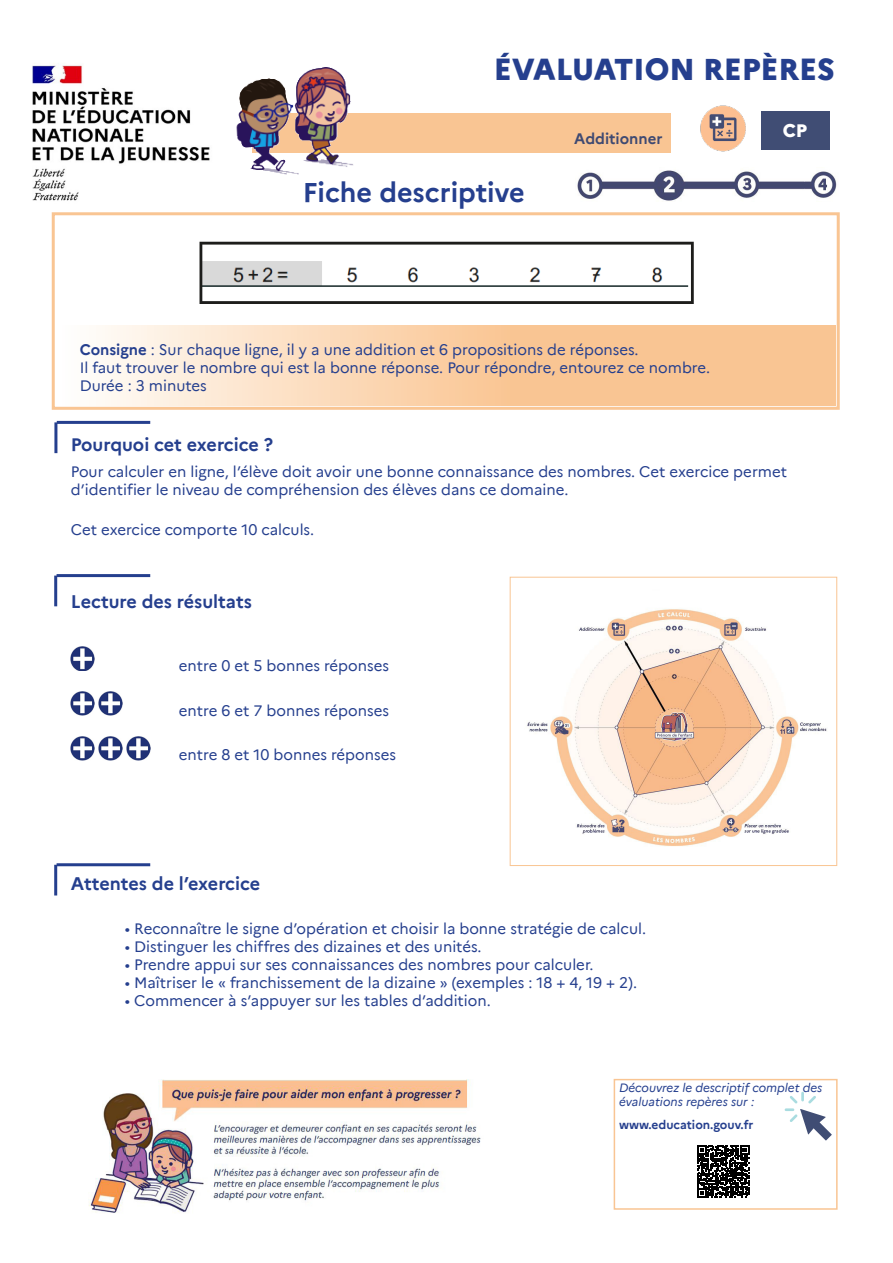
<style>
.page{position:relative;width:893px;height:1263px;background:#fff}
.page>*{position:absolute;margin:0;border:0;box-sizing:border-box;transform-origin:0 0}
.t1{font:800 30px "Marianne";color:#253f8e}
.t2{font:700 27px "Marianne";color:#253f8e}
.t3{font:700 18px "Marianne";color:#253f8e}
.t4{font:800 18px "Marianne";color:#fff}
.t5{font:15px "Marianne";color:#253f8e}
.t6{font:700 15px "Marianne";color:#3f4a72}
.t7{font:italic 12px/14.4px "Marianne";color:#253f8e}
.t8{font:700 12px "Marianne";color:#253f8e}
.s1{font-weight:700}
</style>
<div class="page">
<img style="left:71px;top:647px;width:24px;height:24px">
<img style="left:71px;top:692px;width:24px;height:23px">
<img style="left:99px;top:692px;width:24px;height:23px">
<img style="left:71px;top:736px;width:24px;height:24px">
<img style="left:99px;top:736px;width:24px;height:24px">
<img style="left:127px;top:736px;width:23px;height:24px">
<img style="left:32px;top:65px;width:178px;height:152px">
<div style="left:253px;top:114px;width:418px;height:39px;background:#f9c593"></div>
<div style="left:761px;top:111px;width:69px;height:39px;background:#404d74"></div>
<img style="left:577px;top:170px;width:260px;height:31px">
<img style="left:700px;top:105px;width:46px;height:46px">
<div style="left:52px;top:212px;width:788px;height:198px;border:3px solid #f9c593"></div>
<img style="left:199px;top:241px;width:495px;height:63px">
<svg style="left:102px;top:325px;width:733px;height:80px;background:#fad3ad"></svg>
<img style="left:236px;top:67px;width:139px;height:108px">
<div style="left:614px;top:1079px;width:224px;height:131px;border:2px solid #f9c593"></div>
<img style="left:89px;top:1079px;width:392px;height:134px">
<svg style="left:785px;top:1092px;width:47px;height:48px"></svg>
<img style="left:527px;top:609px;width:300px;height:237px">
<div style="left:510px;top:577px;width:327px;height:289px;border:1px solid #f9c593"></div>
<hr style="left:57px;top:421px;width:93px;height:3px;background:#253f8e">
<hr style="left:54px;top:422px;width:3px;height:31px;background:#253f8e">
<hr style="left:57px;top:574px;width:93px;height:3px;background:#253f8e">
<hr style="left:54px;top:576px;width:3px;height:30px;background:#253f8e">
<hr style="left:57px;top:863px;width:93px;height:3px;background:#253f8e">
<hr style="left:54px;top:865px;width:3px;height:30px;background:#253f8e">
<svg style="left:697px;top:1145px;width:52px;height:52px"></svg>
<p class="t1" style="left:494px;top:46px;width:342px">ÉVALUATION REPÈRES</p>
<p class="t2" style="left:303px;top:171px;width:224px">Fiche descriptive</p>
<p class="t6" style="left:574px;top:127px;width:90px">Additionner</p>
<p class="t5" style="left:80px;top:338px;width:560px"><span class="s1">Consigne</span> : Sur chaque ligne, il y a une addition et 6 propositions de réponses.</p>
<p class="t5" style="left:80px;top:356px;width:632px">Il faut trouver le nombre qui est la bonne réponse. Pour répondre, entourez ce nombre.</p>
<p class="t5" style="left:80px;top:374px;width:129px">Durée : 3 minutes</p>
<p class="t4" style="left:783px;top:117px;width:26px">CP</p>
<p class="t3" style="left:71px;top:430px;width:204px">Pourquoi cet exercice ?</p>
<p class="t5" style="left:71px;top:460px;width:718px">Pour calculer en ligne, l’élève doit avoir une bonne connaissance des nombres. Cet exercice permet</p>
<p class="t5" style="left:71px;top:478px;width:499px">d’identifier le niveau de compréhension des élèves dans ce domaine.</p>
<p class="t5" style="left:71px;top:518px;width:245px">Cet exercice comporte 10 calculs.</p>
<p class="t3" style="left:71px;top:587px;width:183px">Lecture des résultats</p>
<p class="t5" style="left:179px;top:654px;width:212px">entre 0 et 5 bonnes réponses</p>
<p class="t5" style="left:179px;top:699px;width:212px">entre 6 et 7 bonnes réponses</p>
<p class="t5" style="left:179px;top:743px;width:219px">entre 8 et 10 bonnes réponses</p>
<p class="t3" style="left:71px;top:869px;width:191px">Attentes de l’exercice</p>
<p class="t5" style="left:125px;top:917px;width:523px">• Reconnaître le signe d’opération et choisir la bonne stratégie de calcul.</p>
<p class="t5" style="left:125px;top:935px;width:358px">• Distinguer les chiffres des dizaines et des unités.</p>
<p class="t5" style="left:125px;top:953px;width:470px">• Prendre appui sur ses connaissances des nombres pour calculer.</p>
<p class="t5" style="left:125px;top:971px;width:514px">• Maîtriser le « franchissement de la dizaine » (exemples : 18 + 4, 19 + 2).</p>
<p class="t5" style="left:125px;top:989px;width:367px">• Commencer à s’appuyer sur les tables d’addition.</p>
<p class="t7" style="left:619px;top:1079px;width:205px">Découvrez le descriptif complet des évaluations repères sur :</p>
<p class="t8" style="left:619px;top:1116px;width:136px">www.education.gouv.fr</p>
</div>
